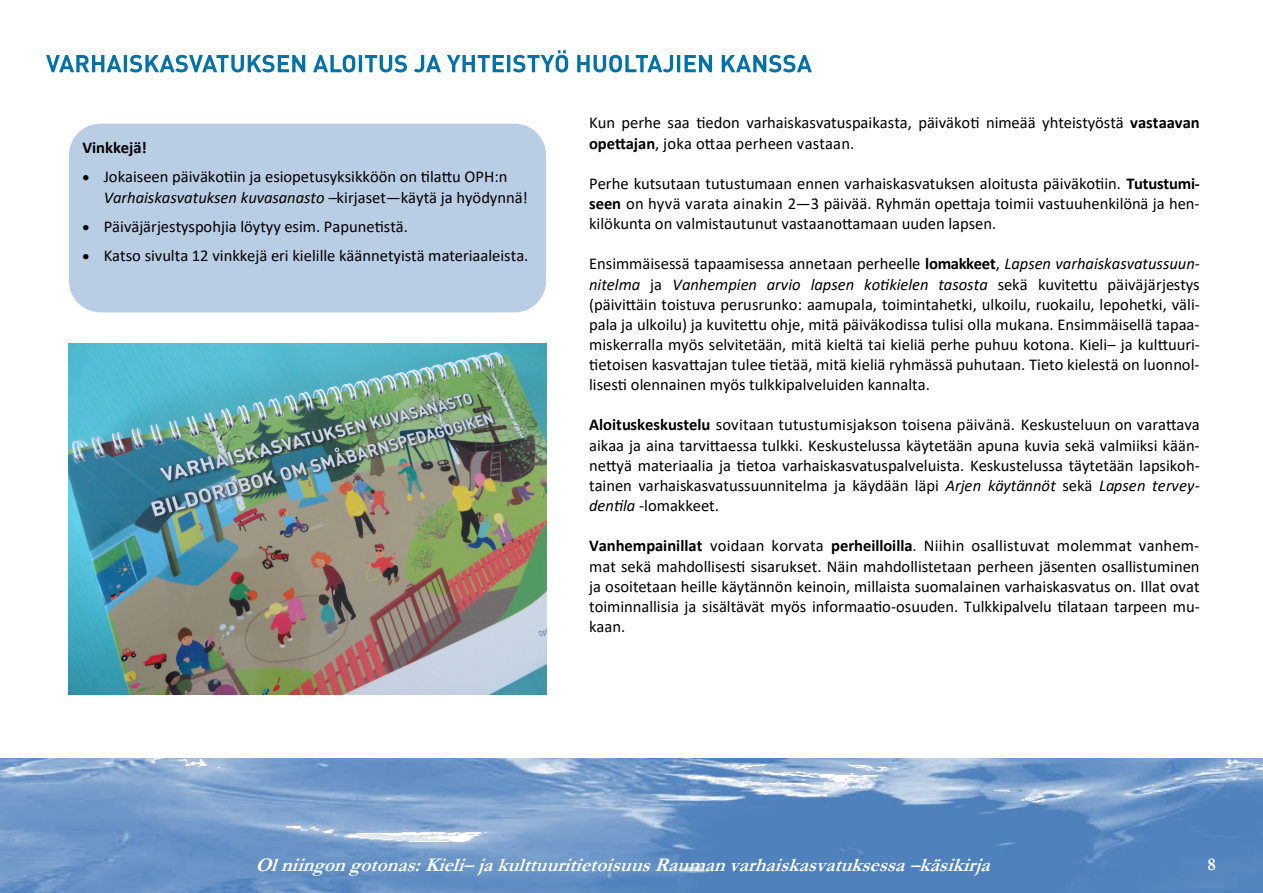
<style>
.page{position:relative;width:1263px;height:893px;background:#fff}
.page>*{position:absolute;margin:0;border:0;box-sizing:border-box;transform-origin:0 0}
.t1{font:italic 700 19.5px "Garamond";letter-spacing:-.005em;color:#fff}
.t2{font:700 18px "Garamond";color:#fff}
.t3{font:16.65px "Calibri";letter-spacing:.005em;color:#000}
.t4{font:16.5px/20.1px "Calibri";color:#000;text-align:justify}
.t5{font:700 16.5px "Calibri";letter-spacing:-.005em;color:#000}
.s1{font-style:italic}
.s2{font-weight:700}
</style>
<div class="page">
<img style="left:0;top:758px;width:1263px;height:135px">
<img style="left:47px;top:50px;width:765px;height:23px">
<div style="left:69px;top:124px;width:477px;height:188px;background:#b9cde5;border-radius:31px"></div>
<img style="left:69px;top:343px;width:477px;height:352px">
<p class="t5" style="left:82px;top:141px;width:66px">Vinkkejä!</p>
<p class="t4" style="left:104px;top:168px;width:426px;text-indent:-21px">• Jokaiseen päiväkotiin ja esiopetusyksikköön on tilattu OPH:n<br><span class="s1">Varhaiskasvatuksen kuvasanasto –</span>kirjaset—käytä ja hyödynnä!</p>
<p class="t4" style="left:82px;top:218px;width:327px">• Päiväjärjestyspohjia löytyy esim. Papunetistä.</p>
<p class="t4" style="left:82px;top:247px;width:447px">• Katso sivulta 12 vinkkejä eri kielille käännetyistä materiaaleista.</p>
<p class="t4" style="left:589px;top:114px;width:612px">Kun perhe saa tiedon varhaiskasvatuspaikasta, päiväkoti nimeää yhteistyöstä <span class="s2">vastaavan opettajan</span>, joka ottaa perheen vastaan.</p>
<p class="t4" style="left:589px;top:175px;width:612px">Perhe kutsutaan tutustumaan ennen varhaiskasvatuksen aloitusta päiväkotiin. <span class="s2">Tutustumi&shy;seen</span> on hyvä varata ainakin 2—3 päivää. Ryhmän opettaja toimii vastuuhenkilönä ja hen&shy;kilökunta on valmistautunut vastaanottamaan uuden lapsen.</p>
<p class="t4" style="left:589px;top:255px;width:612px">Ensimmäisessä tapaamisessa annetaan perheelle <span class="s2">lomakkeet</span>, <span class="s1">Lapsen varhaiskasvatussuun&shy;nitelma</span> ja <span class="s1">Vanhempien arvio lapsen kotikielen tasosta</span> sekä kuvitettu päiväjärjestys (päivittäin toistuva perusrunko: aamupala, toimintahetki, ulkoilu, ruokailu, lepohetki, väli&shy;pala ja ulkoilu) ja kuvitettu ohje, mitä päiväkodissa tulisi olla mukana. Ensimmäisellä tapaa&shy;miskerralla myös selvitetään, mitä kieltä tai kieliä perhe puhuu kotona. Kieli– ja kulttuuri&shy;tietoisen kasvattajan tulee tietää, mitä kieliä ryhmässä puhutaan. Tieto kielestä on luonnol&shy;lisesti olennainen myös tulkkipalveluiden kannalta.</p>
<p class="t3" style="left:589px;top:418px;width:612px"><span class="s2">Aloituskeskustelu</span> sovitaan tutustumisjakson toisena päivänä. Keskusteluun on varattava</p>
<p class="t4" style="left:589px;top:436px;width:612px">aikaa ja aina tarvittaessa tulkki. Keskustelussa käytetään apuna kuvia sekä valmiiksi kään&shy;nettyä materiaalia ja tietoa varhaiskasvatuspalveluista. Keskustelussa täytetään lapsikoh&shy;tainen varhaiskasvatussuunnitelma ja käydään läpi <span class="s1">Arjen käytännöt</span> sekä <span class="s1">Lapsen tervey&shy;dentila</span> -lomakkeet.</p>
<p class="t4" style="left:589px;top:537px;width:612px"><span class="s2">Vanhempainillat</span> voidaan korvata <span class="s2">perheilloilla</span>. Niihin osallistuvat molemmat vanhem&shy;mat sekä mahdollisesti sisarukset. Näin mahdollistetaan perheen jäsenten osallistuminen ja osoitetaan heille käytännön keinoin, millaista suomalainen varhaiskasvatus on. Illat ovat toiminnallisia ja sisältävät myös informaatio-osuuden. Tulkkipalvelu tilataan tarpeen mu&shy;kaan.</p>
<p class="t1" style="left:255px;top:854px;width:742px">Ol niingongotonas:Kieli– jakulttuuritietoisuusRaumanvarhaiskasvatuksessa–käsikirja</p>
<p class="t2" style="left:1207px;top:854px;width:10px">8</p>
</div>
